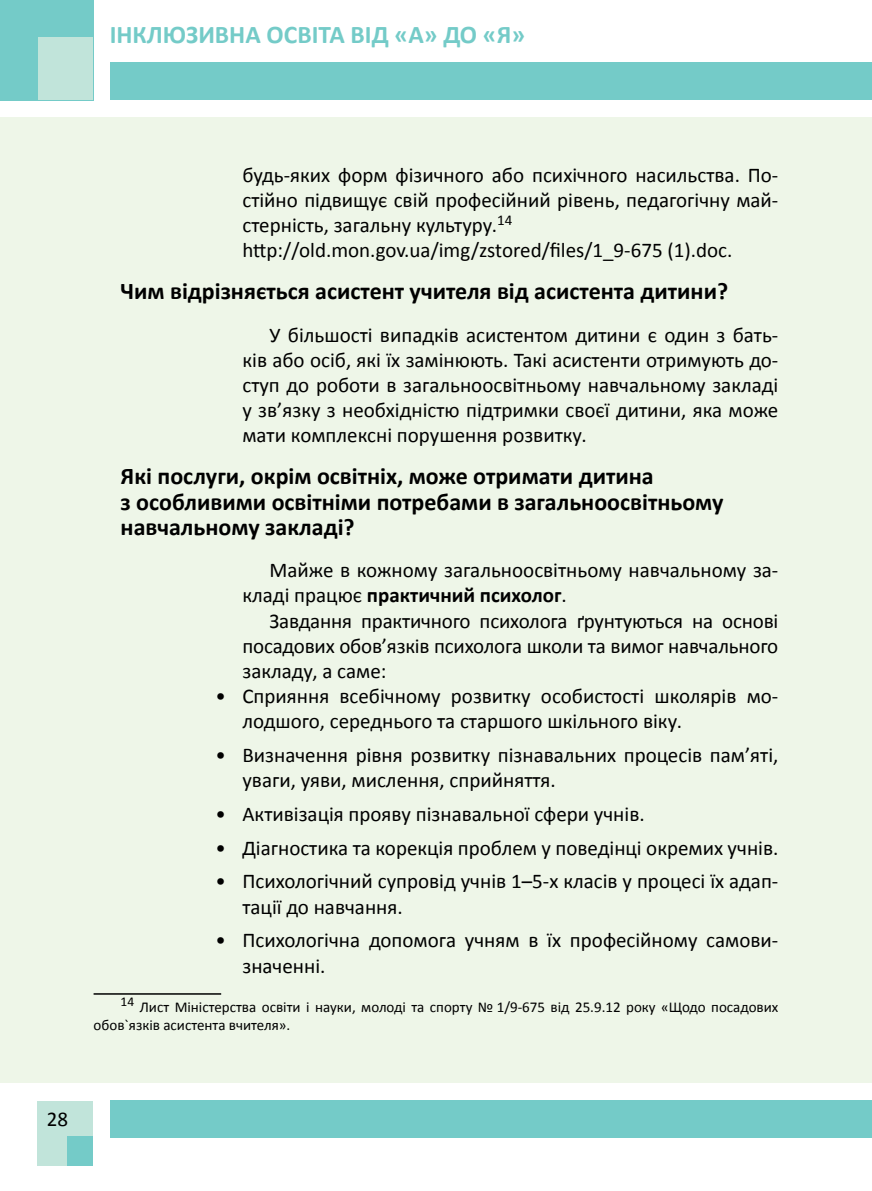
<style>
.page{position:relative;width:872px;height:1191px;background:#fff}
.page>*{position:absolute;margin:0;border:0;box-sizing:border-box;transform-origin:0 0}
.t1{font:700 25.5px "Calibri";color:#74cbc8}
.t2{font:700 24px/25.2px "Calibri";color:#000}
.t3{font:21px/25.2px "Calibri";color:#000}
.t4{font:15px/18px "Calibri";color:#000}
.s1{font-weight:700}
</style>
<div class="page">
<div style="left:1px;top:117px;width:871px;height:966px;background:#eef6e8"></div>
<div style="left:110px;top:63px;width:762px;height:37px;background:#74cbc8"></div>
<div style="left:110px;top:1100px;width:762px;height:37px;background:#74cbc8"></div>
<div style="left:0;top:0;width:93px;height:100px;background:#74cbc8"></div>
<div style="left:39px;top:38px;width:54px;height:62px;background:#c1e4da"></div>
<div style="left:37px;top:1101px;width:56px;height:64px;background:#c1e4da"></div>
<div style="left:68px;top:1136px;width:25px;height:29px;background:#74cbc8"></div>
<hr style="left:94px;top:993px;width:127px;height:1px;background:#000">
<p class="t1" style="left:110px;top:18px;width:417px">ІНКЛЮЗИВНА ОСВІТА ВІД «А» ДО «Я»</p>
<p class="t3" style="left:242px;top:162px;width:537px">будь-яких форм фізичного або психічного насильства. По&shy;стійно підвищує свій професійний рівень, педагогічну май&shy;стерність, загальну культуру.<sup>14 </sup>http://old.mon.gov.ua/img/zstored/files/1_9-675 (1).doc.</p>
<p class="t2" style="left:121px;top:279px;width:609px">Чим відрізняється асистент учителя від асистента дитини?</p>
<p class="t3" style="left:242px;top:322px;width:537px;text-align:justify;text-indent:27px">У більшості випадків асистентом дитини є один з бать&shy;ків або осіб, які їх замінюють. Такі асистенти отримують до&shy;ступ до роботи в загальноосвітньому навчальному закладі у зв’язку з необхідністю підтримки своєї дитини, яка може мати комплексні порушення розвитку.</p>
<p class="t2" style="left:121px;top:464px;width:604px">Які послуги, окрім освітніх, може отримати дитина<br>з особливими освітніми потребами в загальноосвітньому навчальному закладі?</p>
<p class="t3" style="left:242px;top:557px;width:537px;text-indent:27px">Майже в кожному загальноосвітньому навчальному за&shy;кладі працює <span class="s1">практичний психолог</span>.</p>
<p class="t3" style="left:242px;top:608px;width:537px;text-align:justify;text-indent:27px">Завдання практичного психолога ґрунтуються на основі посадових обов’язків психолога школи та вимог навчального закладу, а саме:</p>
<p class="t3" style="left:242px;top:683px;width:537px;text-indent:-27px">• Сприяння всебічному розвитку особистості школярів мо&shy;лодшого, середнього та старшого шкільного віку.</p>
<p class="t3" style="left:242px;top:742px;width:537px;text-indent:-27px">• Визначення рівня розвитку пізнавальних процесів пам’яті, уваги, уяви, мислення, сприйняття.</p>
<p class="t3" style="left:215px;top:801px;width:431px">• Активізація прояву пізнавальної сфери учнів.</p>
<p class="t3" style="left:215px;top:835px;width:564px">• Діагностика та корекція проблем у поведінці окремих учнів.</p>
<p class="t3" style="left:242px;top:869px;width:537px;text-indent:-27px">• Психологічний супровід учнів 1–5-х класів у процесі їх адап&shy;тації до навчання.</p>
<p class="t3" style="left:242px;top:928px;width:537px;text-indent:-27px">• Психологічна допомога учням в їх професійному самови&shy;значенні.</p>
<p class="t4" style="left:94px;top:998px;width:686px;text-indent:27px"><sup>14</sup> Лист Міністерства освіти і науки, молоді та спорту № 1/9-675 від 25.9.12 року «Щодо посадових обов`язків асистента вчителя».</p>
<p class="t3" style="left:47px;top:1106px;width:23px">28</p>
</div>
